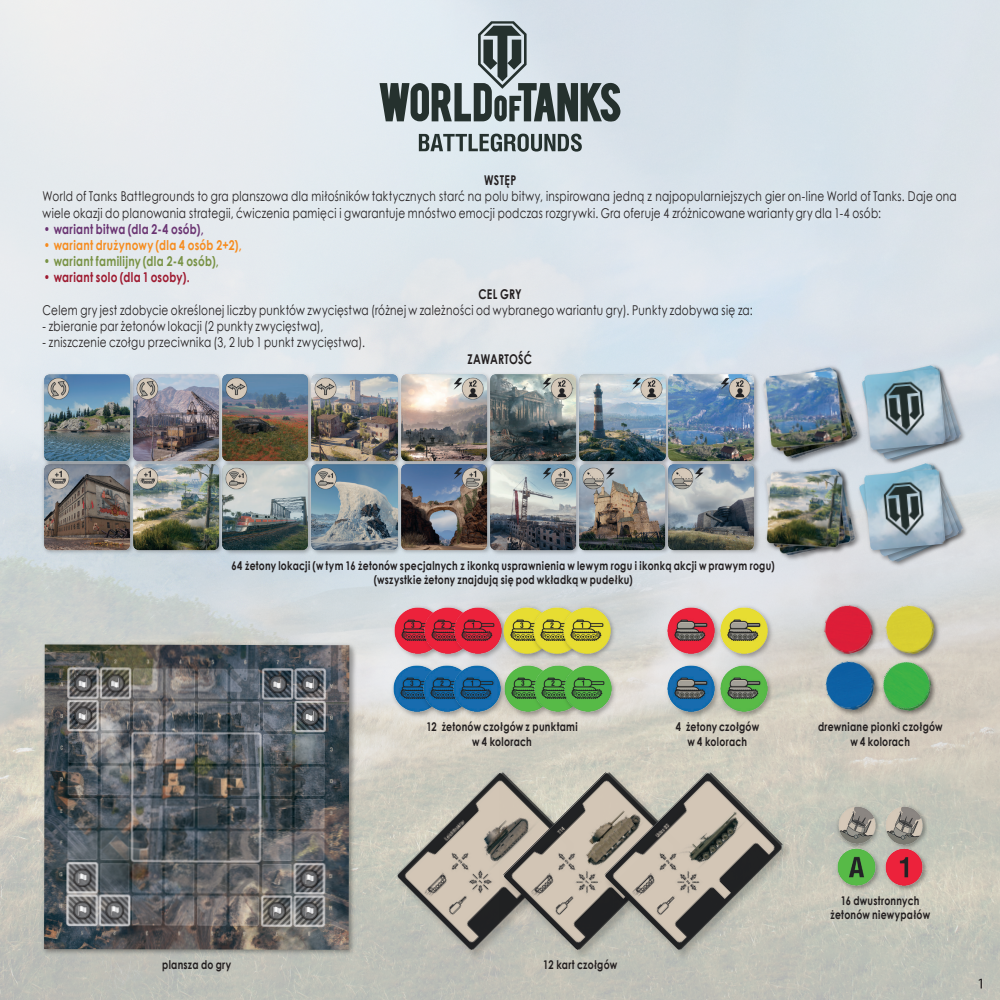
<style>
.page{position:relative;width:1000px;height:1000px;background:#fff}
.page>*{position:absolute;margin:0;border:0;box-sizing:border-box;transform-origin:0 0}
.t1{font:13.5px/16.2px "Century Gothic";letter-spacing:.03em;color:#231f20;scale:.78 1}
.t2{font:700 13.5px "Century Gothic";letter-spacing:.025em;color:#f68c1f;scale:.78 1}
.t3{font:700 13.5px "Century Gothic";letter-spacing:.03em;color:#789244;scale:.78 1}
.t4{font:700 13.5px "Century Gothic";letter-spacing:.03em;color:#6a3472;scale:.78 1}
.t5{font:700 13.5px "Century Gothic";letter-spacing:.025em;color:#9e1a30;scale:.78 1}
.t6{font:700 13.5px "Century Gothic";letter-spacing:.015em;color:#231f20;scale:.78 1}
.t7{font:700 12px/14.4px "Century Gothic";letter-spacing:.03em;color:#231f20;text-align:center;scale:.78 1}
</style>
<div class="page">
<img style="left:0;top:0;width:999px;height:999px">
<svg style="left:978px;top:978px;width:3px;height:10px"></svg>
<svg style="left:419px;top:134px;width:162px;height:18px;background:#818c8e"></svg>
<svg style="left:379px;top:21px;width:241px;height:101px;background:#a3aeb2"></svg>
<img style="left:957px;top:363px;width:11px;height:97px">
<img style="left:957px;top:364px;width:6px;height:96px">
<img style="left:858px;top:361px;width:99px;height:98px">
<img style="left:864px;top:365px;width:89px;height:92px">
<img style="left:864px;top:368px;width:81px;height:82px">
<img style="left:763px;top:365px;width:99px;height:99px">
<img style="left:763px;top:367px;width:93px;height:93px">
<img style="left:759px;top:362px;width:96px;height:96px">
<img style="left:760px;top:364px;width:90px;height:6px">
<img style="left:761px;top:367px;width:90px;height:88px">
<img style="left:763px;top:368px;width:82px;height:82px">
<img style="left:861px;top:460px;width:109px;height:109px">
<img style="left:859px;top:461px;width:107px;height:107px">
<img style="left:855px;top:459px;width:105px;height:105px">
<img style="left:858px;top:462px;width:95px;height:95px">
<img style="left:860px;top:465px;width:92px;height:93px">
<img style="left:863px;top:469px;width:82px;height:81px">
<img style="left:767px;top:468px;width:96px;height:95px">
<img style="left:765px;top:468px;width:94px;height:92px">
<img style="left:762px;top:464px;width:91px;height:90px">
<img style="left:763px;top:468px;width:87px;height:88px">
<img style="left:765px;top:470px;width:79px;height:79px">
<img style="left:583px;top:372px;width:81px;height:87px">
<img style="left:664px;top:370px;width:98px;height:89px">
<img style="left:673px;top:459px;width:89px;height:97px">
<img style="left:583px;top:459px;width:90px;height:97px">
<img style="left:137px;top:370px;width:81px;height:89px">
<img style="left:40px;top:469px;width:88px;height:87px">
<img style="left:485px;top:467px;width:98px;height:90px">
<img style="left:218px;top:467px;width:88px;height:90px">
<img style="left:218px;top:370px;width:88px;height:97px">
<img style="left:40px;top:370px;width:97px;height:99px">
<img style="left:128px;top:459px;width:98px;height:97px">
<img style="left:404px;top:467px;width:90px;height:89px">
<img style="left:306px;top:467px;width:98px;height:90px">
<img style="left:494px;top:370px;width:89px;height:97px">
<img style="left:306px;top:370px;width:90px;height:97px">
<img style="left:396px;top:370px;width:98px;height:97px">
<img style="left:39px;top:640px;width:320px;height:317px">
<img style="left:44px;top:644px;width:305px;height:305px">
<img style="left:393px;top:767px;width:107px;height:196px">
<img style="left:396px;top:770px;width:104px;height:180px">
<img style="left:500px;top:767px;width:100px;height:196px">
<img style="left:502px;top:770px;width:98px;height:180px">
<img style="left:600px;top:767px;width:196px;height:196px">
<img style="left:603px;top:770px;width:181px;height:180px">
<img style="left:508px;top:602px;width:111px;height:118px">
<img style="left:508px;top:665px;width:22px;height:46px">
<img style="left:389px;top:661px;width:119px;height:59px">
<img style="left:393px;top:665px;width:25px;height:46px">
<img style="left:390px;top:602px;width:120px;height:60px">
<img style="left:394px;top:607px;width:26px;height:46px">
<img style="left:418px;top:661px;width:61px;height:59px">
<img style="left:423px;top:665px;width:30px;height:46px">
<img style="left:420px;top:602px;width:60px;height:60px">
<img style="left:424px;top:607px;width:30px;height:46px">
<img style="left:453px;top:665px;width:47px;height:46px">
<img style="left:454px;top:607px;width:47px;height:46px">
<img style="left:503px;top:607px;width:25px;height:46px">
<img style="left:530px;top:661px;width:59px;height:59px">
<img style="left:534px;top:665px;width:30px;height:46px">
<img style="left:528px;top:602px;width:60px;height:60px">
<img style="left:533px;top:607px;width:30px;height:46px">
<img style="left:564px;top:665px;width:47px;height:46px">
<img style="left:563px;top:607px;width:47px;height:46px">
<img style="left:663px;top:602px;width:52px;height:118px">
<img style="left:667px;top:607px;width:47px;height:46px">
<img style="left:715px;top:602px;width:61px;height:118px">
<img style="left:720px;top:665px;width:47px;height:46px">
<img style="left:667px;top:665px;width:47px;height:46px">
<img style="left:720px;top:607px;width:47px;height:46px">
<img style="left:941px;top:603px;width:2px;height:59px">
<img style="left:821px;top:601px;width:120px;height:61px">
<img style="left:882px;top:601px;width:54px;height:52px">
<img style="left:819px;top:600px;width:60px;height:60px">
<img style="left:822px;top:603px;width:52px;height:51px">
<img style="left:823px;top:716px;width:57px;height:3px">
<img style="left:822px;top:656px;width:51px;height:60px">
<img style="left:880px;top:659px;width:59px;height:60px">
<img style="left:873px;top:653px;width:65px;height:64px">
<img style="left:833px;top:802px;width:97px;height:42px">
<img style="left:837px;top:806px;width:38px;height:37px">
<img style="left:833px;top:844px;width:97px;height:49px">
<img style="left:837px;top:847px;width:38px;height:38px">
<img style="left:885px;top:847px;width:37px;height:38px">
<img style="left:885px;top:806px;width:37px;height:37px">
<p class="t6" style="left:484px;top:170px;width:42px">WSTĘP</p>
<p class="t1" style="left:43px;top:188px;width:1173px">World of Tanks Battlegrounds to gra planszowa dla miłośników taktycznych starć na polu bitwy, inspirowana jedną z najpopularniejszych gier on-line World of Tanks. Daje ona wiele okazji do planowania strategii, ćwiczenia pamięci i gwarantuje mnóstwo emocji podczas rozgrywki. Gra oferuje 4 zróżnicowane warianty gry dla 1-4 osób:</p>
<p class="t4" style="left:44px;top:219px;width:206px">• wariant bitwa (dla 2-4 osób),</p>
<p class="t2" style="left:44px;top:235px;width:255px">• wariant drużynowy (dla 4 osób 2+2),</p>
<p class="t3" style="left:44px;top:251px;width:226px">• wariant familijny (dla 2-4 osób),</p>
<p class="t5" style="left:44px;top:267px;width:188px">• wariant solo (dla 1 osoby).</p>
<p class="t6" style="left:478px;top:283px;width:57px">CEL GRY</p>
<p class="t1" style="left:43px;top:301px;width:911px">Celem gry jest zdobycie określonej liczby punktów zwycięstwa (różnej w zależności od wybranego wariantu gry). Punkty zdobywa się za:</p>
<p class="t1" style="left:43px;top:318px;width:361px">- zbieranie par żetonów lokacji (2 punkty zwycięstwa),</p>
<p class="t1" style="left:43px;top:334px;width:415px">- zniszczenie czołgu przeciwnika (3, 2 lub 1 punkt zwycięstwa).</p>
<p class="t6" style="left:467px;top:348px;width:84px">ZAWARTOŚĆ</p>
<p class="t7" style="left:231px;top:557px;width:697px">64 żetony lokacji (w tym 16 żetonów specjalnych z ikonką usprawnienia w lewym rogu i ikonką akcji w prawym rogu) (wszystkie żetony znajdują się pod wkładką w pudełku)</p>
<p class="t7" style="left:426px;top:719px;width:195px">12 żetonów czołgów z punktami w 4 kolorach</p>
<p class="t7" style="left:675px;top:719px;width:108px">4 żetony czołgów w 4 kolorach</p>
<p class="t7" style="left:817px;top:719px;width:161px">drewniane pionki czołgów w 4 kolorach</p>
<p class="t7" style="left:162px;top:956px;width:90px">plansza do gry</p>
<p class="t7" style="left:543px;top:956px;width:96px">12 kart czołgów</p>
<p class="t7" style="left:830px;top:892px;width:129px">16 dwustronnych żetonów niewypałów</p>
</div>
